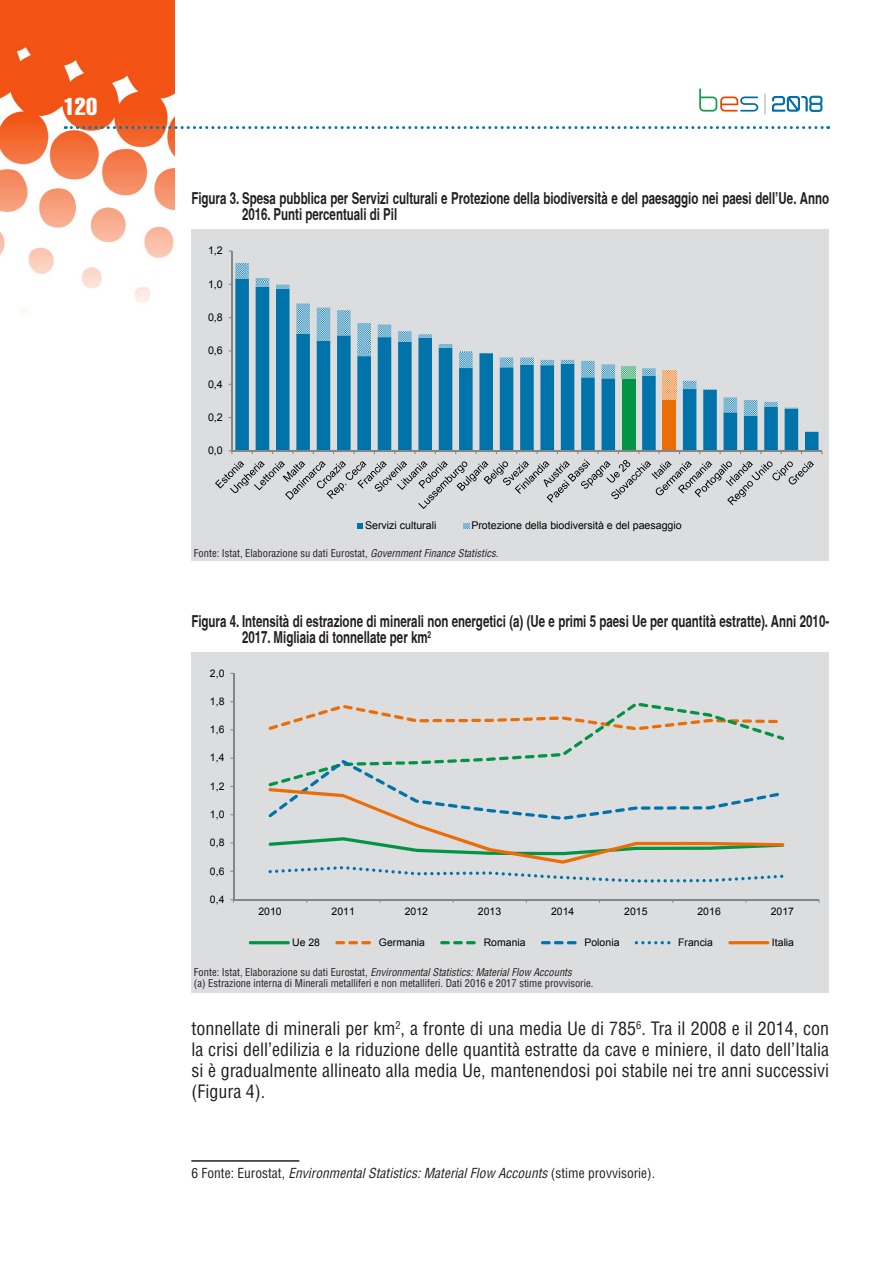
<style>
.page{position:relative;width:893px;height:1263px;background:#fff}
.page>*{position:absolute;margin:0;border:0;box-sizing:border-box;transform-origin:0 0}
.t1{font:24px "Helvetica LT Std Comp";color:#fff}
.t2{font:condensed 18px/21px "Helvetica LT Std";color:#231f20;text-align:justify}
.t3{font:700 condensed 16.5px/16.5px "Helvetica";color:#231f20;scale:.85 1}
.t4{font:italic condensed 13.5px "Helvetica LT Std";color:#231f20}
.t5{font:10.65px "Arial";color:#000}
.t6{font:condensed 10.5px/10.5px "Helvetica LT Std";color:#231f20}
.t7{font:10.5px "Arial";color:#000}
.s1{font-style:italic}
.s2{font-style:normal}
</style>
<div class="page">
<img style="left:0;top:0;width:174px;height:312px">
<svg style="left:65px;top:126px;width:764px;height:3px"></svg>
<svg style="left:765px;top:94px;width:1px;height:20px"></svg>
<svg style="left:699px;top:88px;width:59px;height:24px"></svg>
<svg style="left:772px;top:96px;width:51px;height:16px"></svg>
<hr style="left:191px;top:1160px;width:108px;height:2px;background:#231f20">
<div style="left:191px;top:229px;width:638px;height:332px;background:#dcdddf"></div>
<svg style="left:235px;top:432px;width:583px;height:18px;fill:#0073aa"></svg>
<svg style="left:235px;top:263px;width:583px;height:169px"></svg>
<hr style="left:231px;top:251px;width:1px;height:200px;background:#868686">
<hr style="left:232px;top:450px;width:590px;height:1px;background:#868686">
<svg style="left:215px;top:450px;width:599px;height:59px"></svg>
<svg style="left:358px;top:523px;width:5px;height:5px"></svg>
<svg style="left:464px;top:523px;width:5px;height:5px"></svg>
<div style="left:191px;top:652px;width:638px;height:340px;background:#dcdddf"></div>
<hr style="left:233px;top:673px;width:1px;height:227px;background:#868686">
<hr style="left:233px;top:899px;width:586px;height:1px;background:#868686">
<svg style="left:268px;top:703px;width:516px;height:179px"></svg>
<hr style="left:249px;top:941px;width:41px;height:3px;background:#039345;border-radius:2px">
<svg style="left:335px;top:941px;width:36px;height:3px"></svg>
<svg style="left:440px;top:941px;width:36px;height:3px"></svg>
<svg style="left:541px;top:941px;width:36px;height:3px"></svg>
<svg style="left:635px;top:941px;width:35px;height:3px"></svg>
<hr style="left:728px;top:941px;width:41px;height:3px;background:#eb6d08;border-radius:2px">
<h1 class="t1" style="left:64px;top:91px;width:35px">120</h1>
<p class="t3" style="left:242px;top:189px;width:692px;text-indent:-51px">Figura 3. Spesa pubblica per Servizi culturali e Protezione della biodiversità e del paesaggio nei paesi dell’Ue. Anno<br>2016. Punti percentuali di Pil</p>
<p class="t5" style="left:208px;top:244px;width:16px">1,2</p>
<p class="t5" style="left:208px;top:277px;width:16px">1,0</p>
<p class="t5" style="left:208px;top:310px;width:16px">0,8</p>
<p class="t5" style="left:208px;top:344px;width:16px">0,6</p>
<p class="t5" style="left:208px;top:377px;width:16px">0,4</p>
<p class="t5" style="left:208px;top:410px;width:16px">0,2</p>
<p class="t5" style="left:208px;top:444px;width:16px">0,0</p>
<p class="t5" style="left:365px;top:518px;width:73px">Servizi culturali</p>
<p class="t5" style="left:471px;top:518px;width:212px">Protezione della biodiversità e del paesaggio</p>
<p class="t6" style="left:194px;top:548px;width:306px">Fonte: Istat, Elaborazione su dati Eurostat, <span class="s1">Government Finance Statistics</span>.</p>
<p class="t3" style="left:242px;top:612px;width:692px;text-indent:-51px">Figura 4. Intensità di estrazione di minerali non energetici (a) (Ue e primi 5 paesi Ue per quantità estratte). Anni 2010-<br>2017. Migliaia di tonnellate per km<sup>2</sup></p>
<p class="t7" style="left:210px;top:666px;width:16px">2,0</p>
<p class="t7" style="left:210px;top:694px;width:16px">1,8</p>
<p class="t7" style="left:210px;top:723px;width:16px">1,6</p>
<p class="t7" style="left:210px;top:751px;width:16px">1,4</p>
<p class="t7" style="left:210px;top:779px;width:16px">1,2</p>
<p class="t7" style="left:210px;top:807px;width:16px">1,0</p>
<p class="t7" style="left:210px;top:836px;width:16px">0,8</p>
<p class="t7" style="left:210px;top:864px;width:16px">0,6</p>
<p class="t7" style="left:210px;top:892px;width:16px">0,4</p>
<p class="t7" style="left:258px;top:905px;width:25px">2010</p>
<p class="t7" style="left:332px;top:905px;width:25px">2011</p>
<p class="t7" style="left:405px;top:905px;width:25px">2012</p>
<p class="t7" style="left:478px;top:905px;width:25px">2013</p>
<p class="t7" style="left:551px;top:905px;width:25px">2014</p>
<p class="t7" style="left:624px;top:905px;width:25px">2015</p>
<p class="t7" style="left:697px;top:905px;width:25px">2016</p>
<p class="t7" style="left:771px;top:905px;width:25px">2017</p>
<p class="t7" style="left:292px;top:935px;width:29px">Ue 28</p>
<p class="t7" style="left:379px;top:935px;width:48px">Germania</p>
<p class="t7" style="left:484px;top:935px;width:43px">Romania</p>
<p class="t7" style="left:584px;top:935px;width:36px">Polonia</p>
<p class="t7" style="left:678px;top:935px;width:36px">Francia</p>
<p class="t7" style="left:772px;top:935px;width:24px">Italia</p>
<p class="t6" style="left:194px;top:967px;width:401px">Fonte: Istat, Elaborazione su dati Eurostat, <span class="s1">Environmental Statistics: Material Flow Accounts<br></span>(a) Estrazione interna di Minerali metalliferi e non metalliferi. Dati 2016 e 2017 stime provvisorie.</p>
<p class="t2" style="left:191px;top:1018px;width:639px">tonnellate di minerali per km<sup>2</sup>, a fronte di una media Ue di 785<sup>6</sup>. Tra il 2008 e il 2014, con la crisi dell’edilizia e la riduzione delle quantità estratte da cave e miniere, il dato dell’Italia si è gradualmente allineato alla media Ue, mantenendosi poi stabile nei tre anni successivi (Figura 4).</p>
<p class="t4" style="left:191px;top:1164px;width:465px"><span class="s2">6 Fonte: Eurostat,</span> Environmental Statistics: Material Flow Accounts <span class="s2">(stime provvisorie).</span></p>
</div>
